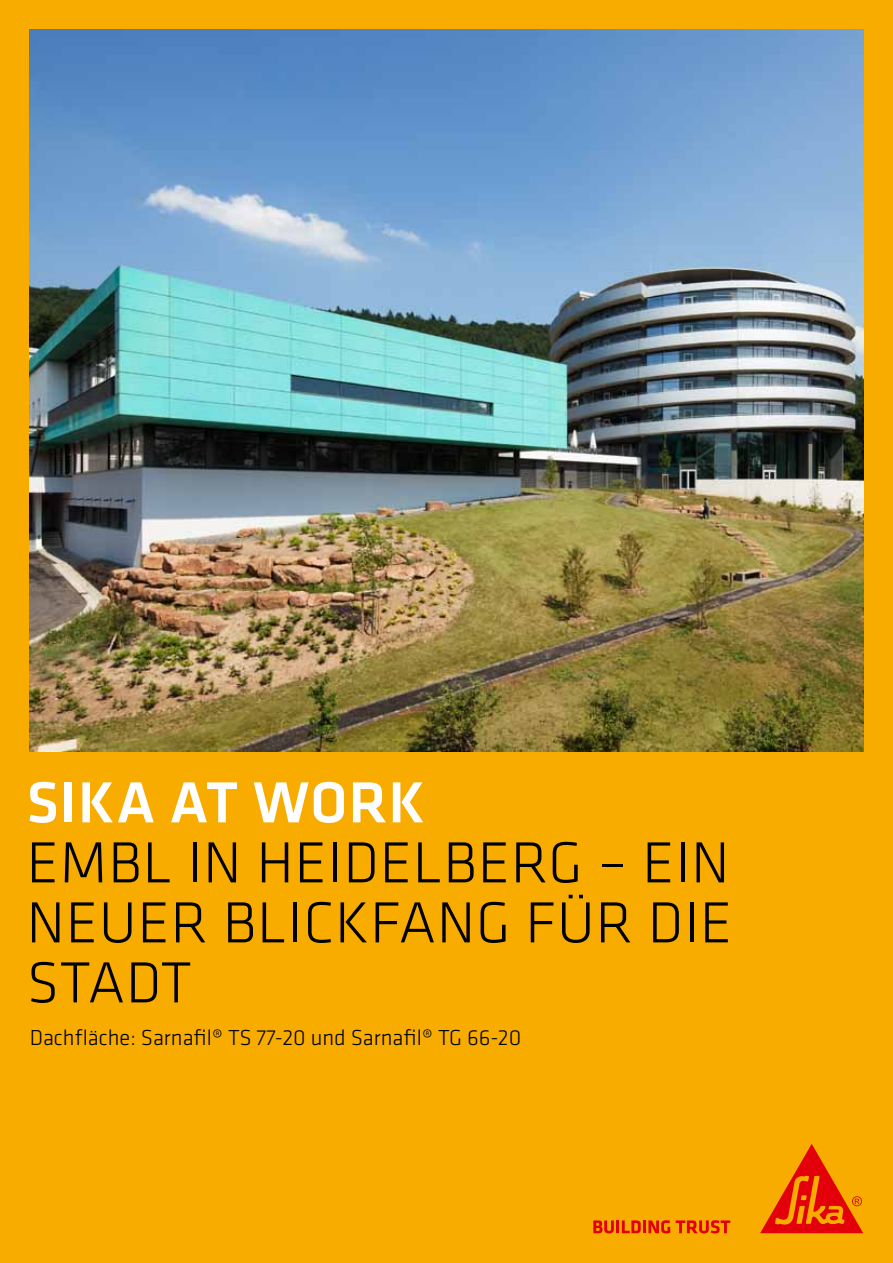
<style>
.page{position:relative;width:893px;height:1263px;background:#f8ac00}
.page>*{position:absolute;margin:0;border:0;box-sizing:border-box;transform-origin:0 0}
.t1{font:300 60px/60px "Klavika";letter-spacing:.015em;color:#000;text-align:justify}
.t2{font:500 60px "Klavika";letter-spacing:.015em;color:#fff}
.t3{font:300 22.5px "Klavika";color:#000}
</style>
<div class="page">
<svg style="left:593px;top:1220px;width:77px;height:13px"></svg>
<svg style="left:676px;top:1220px;width:54px;height:13px"></svg>
<svg style="left:760px;top:1144px;width:103px;height:89px"></svg>
<img style="left:30px;top:30px;width:833px;height:722px">
<h1 class="t2" style="left:27px;top:762px;width:400px">SIKA AT WORK</h1>
<h1 class="t1" style="left:27px;top:832px;width:385px">EMBL IN HEIDELBE</h1>
<h1 class="t1" style="left:27px;top:832px;width:704px;text-indent:484px">RG – EIN NEUER BLICKFANG FÜR DIE STADT</h1>
<p class="t3" style="left:30px;top:1024px;width:493px">DACHFLÄCHE: SARNAFIL® TS 77-20 UND SARNAFIL® TG 66-20</p>
</div>
